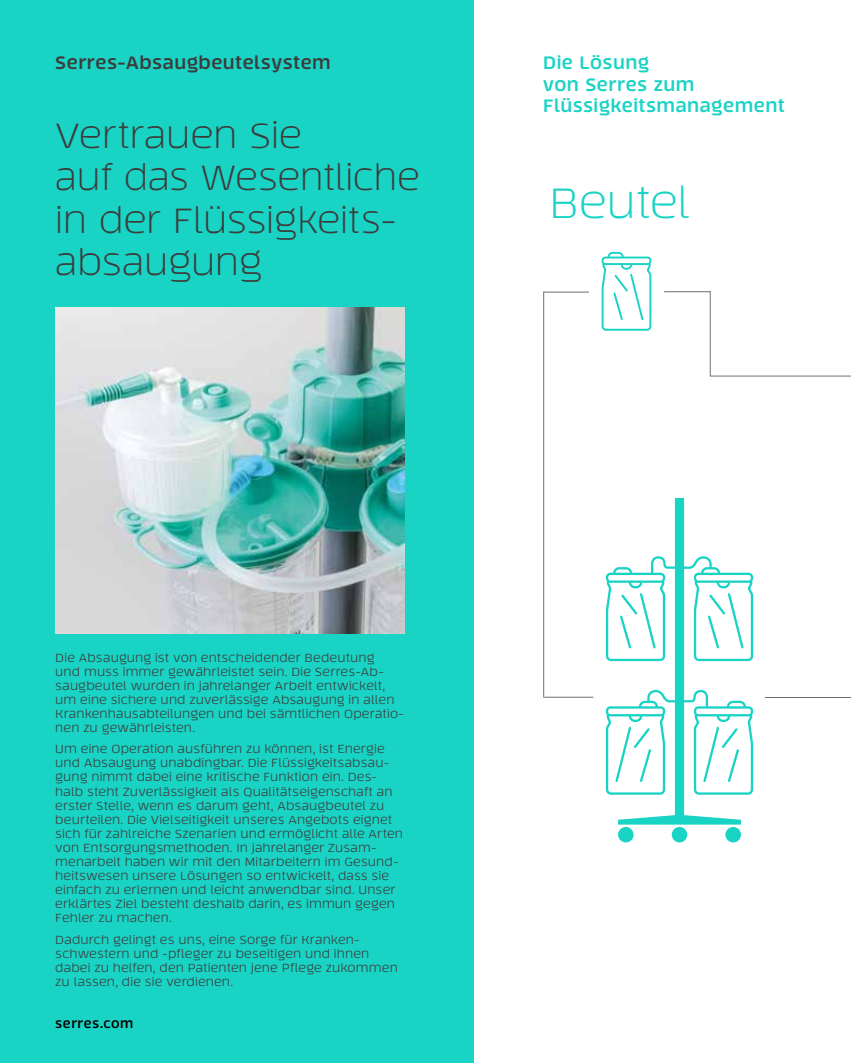
<style>
.page{position:relative;width:851px;height:1063px;background:#fff}
.page>*{position:absolute;margin:0;border:0;box-sizing:border-box;transform-origin:0 0}
.t1{font:200 43.5px "Tecna";letter-spacing:-.02em;color:#19d3c5}
.t2{font:200 36px/42.3px "Tecna";letter-spacing:-.015em;color:#3c3c3b}
.t3{font:700 18px/21.1px "Tecna";letter-spacing:.025em;color:#19d3c5}
.t4{font:700 18px "Tecna";letter-spacing:.025em;color:#3c3c3b}
.t5{font:700 12.75px "Tecna";letter-spacing:.04em;color:#000}
.t6{font:300 12px/14.1px "Tecna";letter-spacing:.01em;color:#3c3c3b}
</style>
<div class="page">
<div style="left:0;top:0;width:473px;height:1063px;background:#19d3c5"></div>
<img style="left:55px;top:307px;width:349px;height:326px">
<hr style="left:765px;top:697px;width:85px;height:1px;background:#6d6d6c">
<svg style="left:709px;top:291px;width:141px;height:86px"></svg>
<svg style="left:601px;top:252px;width:50px;height:79px"></svg>
<svg style="left:543px;top:293px;width:50px;height:405px"></svg>
<hr style="left:543px;top:292px;width:46px;height:1px;background:#6d6d6c">
<hr style="left:664px;top:291px;width:46px;height:1px;background:#6d6d6c">
<svg style="left:605px;top:498px;width:148px;height:327px"></svg>
<svg style="left:707px;top:593px;width:36px;height:55px"></svg>
<svg style="left:619px;top:593px;width:36px;height:55px"></svg>
<div style="left:618px;top:827px;width:15px;height:15px;background:#19d3c5;border-radius:50%"></div>
<div style="left:671px;top:827px;width:16px;height:15px;background:#19d3c5;border-radius:50%"></div>
<div style="left:725px;top:827px;width:15px;height:15px;background:#19d3c5;border-radius:50%"></div>
<h3 class="t4" style="left:55px;top:51px;width:277px">Serres-Absaugbeutelsystem</h3>
<h2 class="t2" style="left:55px;top:114px;width:366px">Vertrauen Sie<br>auf das Wesentliche in der Flüssigkeits&shy;absaugung</h2>
<h3 class="t3" style="left:543px;top:52px;width:243px">Die Lösung<br>von Serres zum<br>Flüssigkeitsmanagement</h3>
<h1 class="t1" style="left:549px;top:176px;width:142px">Beutel</h1>
<p class="t6" style="left:55px;top:650px;width:350px">Die Absaugung ist von entscheidender Bedeutung<br>und muss immer gewährleistet sein. Die Serres-Ab&shy;saugbeutel wurden in jahrelanger Arbeit entwickelt, um eine sichere und zuverlässige Absaugung in allen Krankenhausabteilungen und bei sämtlichen Operatio&shy;nen zu gewährleisten.</p>
<p class="t6" style="left:55px;top:742px;width:349px">Um eine Operation ausführen zu können, ist Energie und Absaugung unabdingbar. Die Flüssigkeitsabsau&shy;gung nimmt dabei eine kritische Funktion ein. Des&shy;halb steht Zuverlässigkeit als Qualitätseigenschaft an erster Stelle, wenn es darum geht, Absaugbeutel zu beurteilen. Die Vielseitigkeit unseres Angebots eignet sich für zahlreiche Szenarien und ermöglicht alle Arten von Entsorgungsmethoden. In jahrelanger Zusam&shy;menarbeit haben wir mit den Mitarbeitern im Gesund&shy;heitswesen unsere Lösungen so entwickelt, dass sie einfach zu erlernen und leicht anwendbar sind. Unser erklärtes Ziel besteht deshalb darin, es immun gegen Fehler zu machen.</p>
<p class="t6" style="left:55px;top:932px;width:344px">Dadurch gelingt es uns, eine Sorge für Kranken&shy;schwestern und -pfleger zu beseitigen und ihnen dabei zu helfen, den Patienten jene Pflege zukommen zu lassen, die sie verdienen.</p>
<p class="t5" style="left:55px;top:1015px;width:80px">serres.com</p>
</div>
